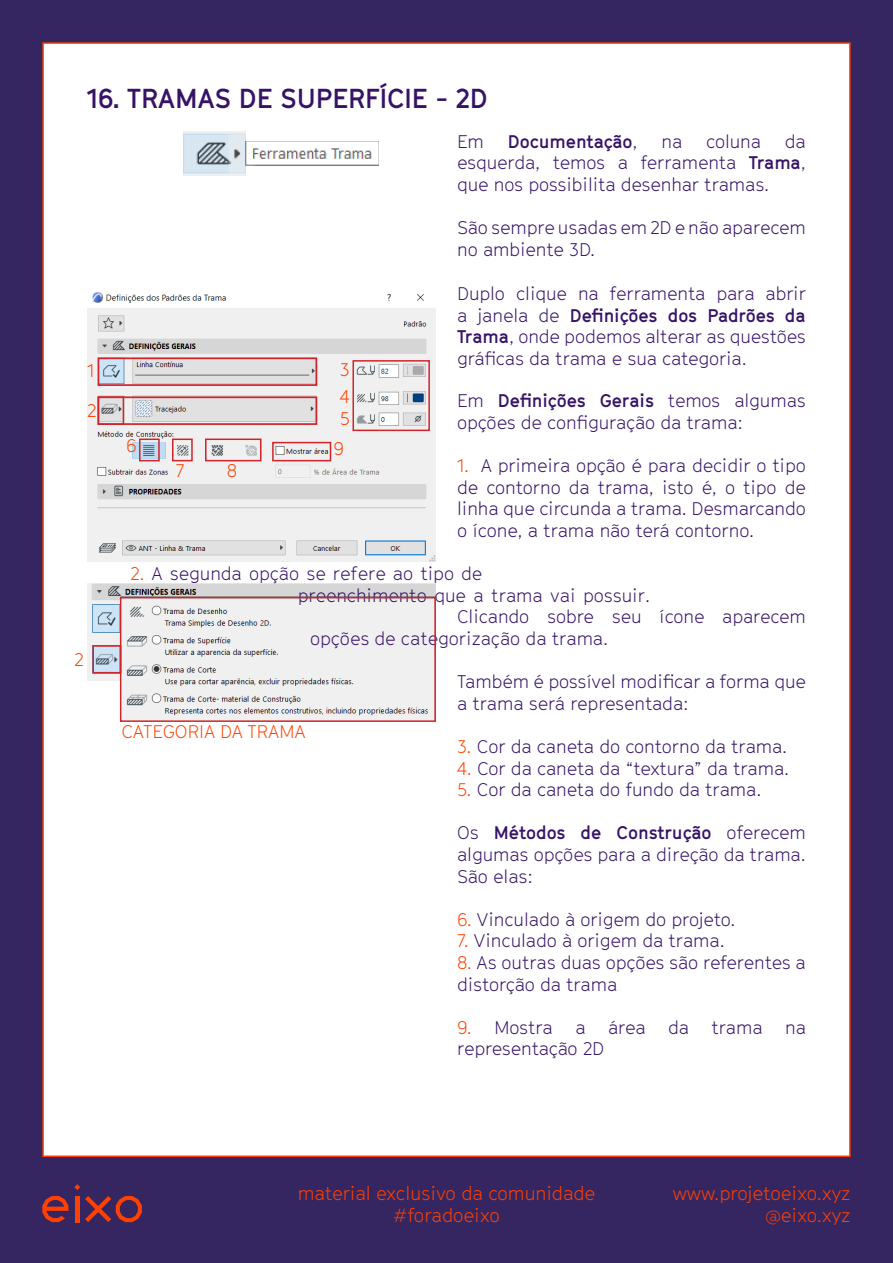
<style>
.page{position:relative;width:893px;height:1263px;background:#fff}
.page>*{position:absolute;margin:0;border:0;box-sizing:border-box;transform-origin:0 0}
.t1{font:700 27px "GT Cinetype";color:#361366}
.t2{font:300 18.6px/22.4px "GT Cinetype";color:#ff4000;text-align:right}
.t3{font:300 18px/21.6px "GT Cinetype";color:#361366;text-align:justify}
.t4{font:300 18px "GT Cinetype";color:#ff4000}
.t5{font:700 18px "GT Cinetype";color:#361366}
.s1{font-weight:300}
.s2{font-weight:700}
.s3{color:#ff4000}
</style>
<div class="page">
<div style="left:0;top:0;width:42px;height:1263px;background:#352662"></div>
<div style="left:851px;top:0;width:42px;height:1263px;background:#352662"></div>
<div style="left:31px;top:0;width:862px;height:42px;background:#352662"></div>
<div style="left:31px;top:1157px;width:862px;height:106px;background:#352662"></div>
<img style="left:184px;top:131px;width:62px;height:45px">
<img style="left:87px;top:292px;width:349px;height:269px">
<img style="left:87px;top:584px;width:349px;height:96px">
<img style="left:123px;top:600px;width:310px;height:119px">
<img style="left:246px;top:142px;width:132px;height:23px">
<div style="left:92px;top:645px;width:29px;height:28px;border:2px solid #d1232a"></div>
<div style="left:120px;top:597px;width:316px;height:125px;border:2px solid #d1232a"></div>
<div style="left:98px;top:357px;width:219px;height:29px;border:2px solid #d1232a"></div>
<div style="left:98px;top:396px;width:219px;height:29px;border:2px solid #d1232a"></div>
<div style="left:98px;top:396px;width:26px;height:29px;border:2px solid #d1232a"></div>
<div style="left:352px;top:360px;width:78px;height:71px;border:2px solid #d1232a"></div>
<div style="left:139px;top:438px;width:21px;height:23px;border:2px solid #d1232a"></div>
<div style="left:172px;top:438px;width:21px;height:23px;border:2px solid #d1232a"></div>
<div style="left:205px;top:438px;width:56px;height:23px;border:2px solid #d1232a"></div>
<div style="left:272px;top:442px;width:59px;height:19px;border:2px solid #d1232a"></div>
<svg style="left:42px;top:1196px;width:26px;height:26px"></svg>
<svg style="left:74px;top:1184px;width:6px;height:6px"></svg>
<hr style="left:75px;top:1196px;width:4px;height:26px;background:#ff4000">
<svg style="left:85px;top:1196px;width:57px;height:26px"></svg>
<p class="t1" style="left:87px;top:82px;width:402px">16. TRAMAS DE SUPERFÍCIE - 2D</p>
<p class="t3" style="left:457px;top:130px;width:28px">Em</p>
<p class="t5" style="left:508px;top:130px;width:131px">Documentação<span class="s1">,</span></p>
<p class="t3" style="left:661px;top:130px;width:22px">na</p>
<p class="t3" style="left:706px;top:130px;width:56px">coluna</p>
<p class="t3" style="left:457px;top:130px;width:350px;text-indent:328px">da esquerda, temos a ferramenta <span class="s2">Trama</span>, que nos possibilita desenhar tramas.</p>
<p class="t4" style="left:87px;top:360px;width:9px">1</p>
<p class="t4" style="left:87px;top:400px;width:11px">2</p>
<p class="t4" style="left:74px;top:649px;width:11px">2</p>
<p class="t3" style="left:457px;top:217px;width:350px">São sempre usadas em 2D e não aparecem no ambiente 3D.</p>
<p class="t3" style="left:457px;top:283px;width:350px">Duplo clique na ferramenta para abrir a janela de <span class="s2">Defnições dos Padrões da Trama</span>, onde podemos alterar as questões gráfcas da trama e sua categoria.</p>
<p class="t4" style="left:340px;top:359px;width:11px">3</p>
<p class="t4" style="left:340px;top:386px;width:11px">4</p>
<p class="t4" style="left:340px;top:408px;width:12px">5</p>
<p class="t3" style="left:457px;top:390px;width:350px">Em <span class="s2">Defnições Gerais</span> temos algumas opções de confguração da trama:</p>
<p class="t3" style="left:457px;top:455px;width:350px"><span class="s3">1.</span> A primeira opção é para decidir o tipo de contorno da trama, isto é, o tipo de linha que circunda a trama. Desmarcando o ícone, a trama não terá contorno.</p>
<p class="t3" style="left:130px;top:563px;width:353px"><span class="s3">2.</span> A segunda opção se refere ao tipo de</p>
<p class="t3" style="left:298px;top:584px;width:354px">preenchimento que a trama vai possuir.</p>
<p class="t3" style="left:457px;top:606px;width:350px">Clicando sobre seu ícone aparecem</p>
<p class="t3" style="left:310px;top:628px;width:300px">opções de categorização da trama.</p>
<p class="t3" style="left:457px;top:671px;width:350px">Também é possível modifcar a forma que a trama será representada:</p>
<p class="t3" style="left:457px;top:736px;width:332px"><span class="s3">3.</span> Cor da caneta do contorno da trama.</p>
<p class="t3" style="left:457px;top:757px;width:334px"><span class="s3">4.</span> Cor da caneta da “textura” da trama.</p>
<p class="t3" style="left:457px;top:779px;width:306px"><span class="s3">5.</span> Cor da caneta do fundo da trama.</p>
<p class="t3" style="left:457px;top:822px;width:350px">Os <span class="s2">Métodos de Construção</span> oferecem algumas opções para a direção da trama.<br>São elas:</p>
<p class="t3" style="left:457px;top:908px;width:280px"><span class="s3">6.</span> Vinculado à origem do projeto.</p>
<p class="t3" style="left:457px;top:930px;width:269px"><span class="s3">7.</span> Vinculado à origem da trama.</p>
<p class="t3" style="left:457px;top:952px;width:350px"><span class="s3">8.</span> As outras duas opções são referentes a distorção da trama</p>
<p class="t3" style="left:457px;top:1016px;width:97px"><span class="s3">9.</span> Mostra</p>
<p class="t3" style="left:575px;top:1016px;width:12px">a</p>
<p class="t3" style="left:608px;top:1016px;width:39px">área</p>
<p class="t3" style="left:668px;top:1016px;width:96px">da trama</p>
<p class="t3" style="left:785px;top:1016px;width:22px">na</p>
<p class="t3" style="left:457px;top:1038px;width:148px">representação 2D</p>
<p class="t4" style="left:126px;top:435px;width:12px">6</p>
<p class="t4" style="left:333px;top:438px;width:12px">9</p>
<p class="t4" style="left:176px;top:460px;width:10px">7</p>
<p class="t4" style="left:227px;top:460px;width:12px">8</p>
<p class="t4" style="left:121px;top:721px;width:186px">CATEGORIA DA TRAMA</p>
<p class="t2" style="left:298px;top:1182px;width:299px;text-align:center">material exclusivo da comunidade #foradoeixo</p>
<p class="t2" style="left:673px;top:1182px;width:179px">www.projetoeixo.xyz @eixo.xyz</p>
</div>
